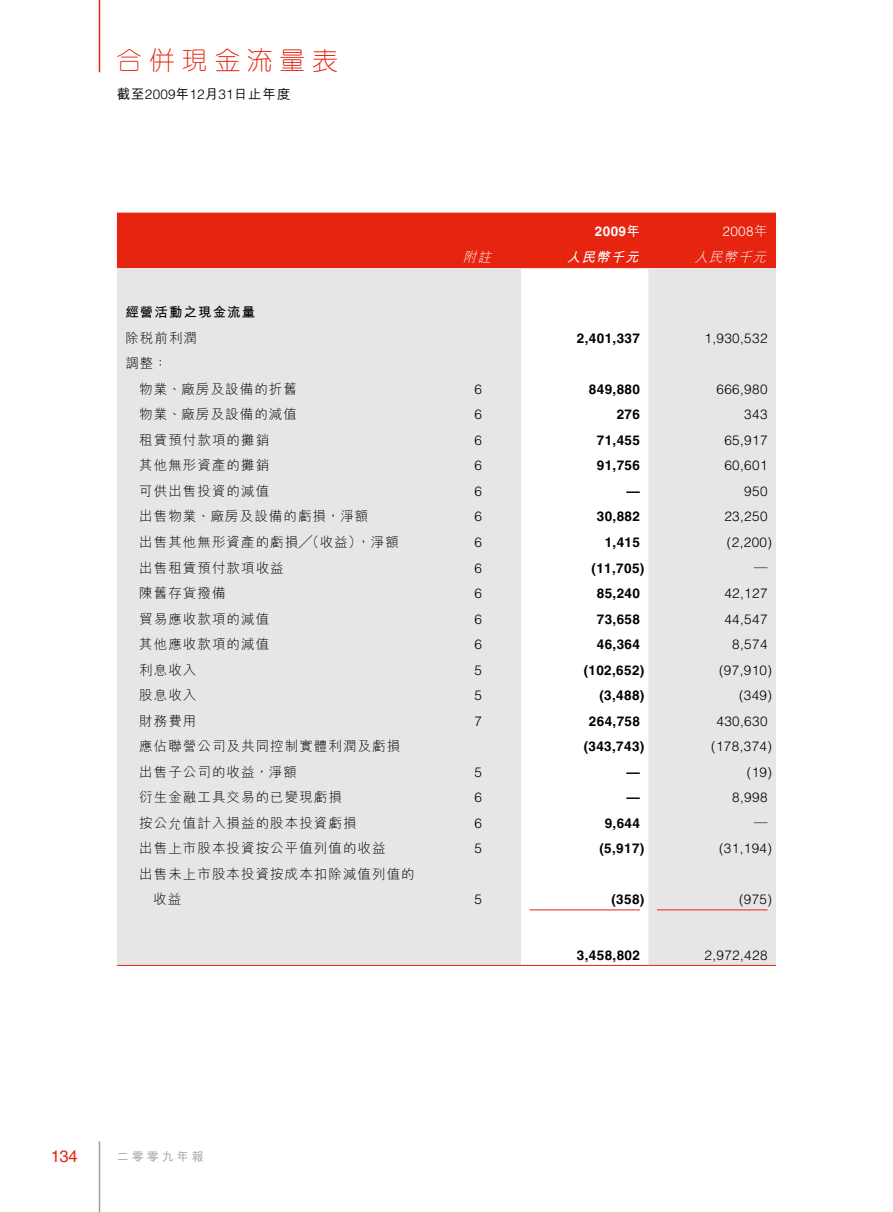
<style>
.page{position:relative;width:893px;height:1212px;background:#fff}
.page>*{position:absolute;margin:0;border:0;box-sizing:border-box;transform-origin:0 0}
.Body_text{font:300 25.5px "M Yuen HK";letter-spacing:.28em;color:#e72410}
.t1{font:16.5px "Helvetica LT Std";color:#e72410}
.Body_text-2{font:300 13.5px "M Hei HK";letter-spacing:.08em;color:#000}
.Body_text-3{font:300 13.5px "Helvetica LT Std";letter-spacing:.03em;color:#000}
.Body_text-4{font:700 13.5px "Helvetica LT Std";letter-spacing:.03em;color:#000}
.t2{font:500 13.5px "M Hei HK";letter-spacing:.065em;color:#000}
.Body_text-5{font:700 13.5px "M Hei HK";letter-spacing:.08em;color:#000}
.Body_text-6{font:italic 300 13.5px "M Hei HK";color:#fff}
.Body_text-7{font:700 13.5px "Helvetica LT Std";color:#fff}
.Body_text-8{font:300 13.5px "Helvetica LT Std";color:#fff}
.Body_text-9{font:italic 700 13.5px "M Hei HK";color:#fff}
.t3{font:500 12px "M Hei HK";letter-spacing:.25em;color:#9fa0a0}
.s1{font-family:"Helvetica LT Std";font-weight:300}
.s2{font-family:"M Hei HK"}
</style>
<div class="page">
<hr style="left:99px;top:0;width:1px;height:72px;background:#e72410">
<hr style="left:99px;top:1141px;width:1px;height:71px;background:#9fa0a0">
<div style="left:117px;top:213px;width:659px;height:55px;background:#e72410"></div>
<svg style="left:117px;top:268px;width:659px;height:697px;fill:#e6e6e6"></svg>
<hr style="left:529px;top:909px;width:111px;height:1px;background:#e72410">
<hr style="left:657px;top:909px;width:110px;height:1px;background:#e72410">
<hr style="left:117px;top:965px;width:319px;height:1px;background:#e72410">
<hr style="left:436px;top:965px;width:85px;height:1px;background:#e72410">
<hr style="left:521px;top:965px;width:127px;height:1px;background:#e72410">
<hr style="left:648px;top:965px;width:128px;height:1px;background:#e72410">
<p class="Body_text" style="left:117px;top:43px;width:223px">合併現金流量表</p>
<p class="t2" style="left:117px;top:84px;width:175px">截至<span class="s1">2009</span>年<span class="s1">12</span>月<span class="s1">31</span>日止年度</p>
<p class="Body_text-7" style="left:595px;top:223px;width:47px">2009<span class="s2">年</span></p>
<p class="Body_text-8" style="left:722px;top:223px;width:47px">2008<span class="s2">年</span></p>
<p class="Body_text-6" style="left:463px;top:250px;width:33px">附註</p>
<p class="Body_text-9" style="left:567px;top:247px;width:78px">人民幣千元</p>
<p class="Body_text-6" style="left:694px;top:250px;width:77px">人民幣千元</p>
<p class="Body_text-5" style="left:125px;top:303px;width:131px">經營活動之現金流量</p>
<p class="Body_text-2" style="left:125px;top:331px;width:73px">除稅前利潤</p>
<p class="Body_text-4" style="left:577px;top:330px;width:65px">2,401,337</p>
<p class="Body_text-3" style="left:704px;top:330px;width:65px">1,930,532</p>
<p class="Body_text-2" style="left:125px;top:357px;width:43px">調整：</p>
<p class="Body_text-2" style="left:139px;top:382px;width:159px">物業、廠房及設備的折舊</p>
<p class="Body_text-3" style="left:475px;top:381px;width:9px">6</p>
<p class="Body_text-4" style="left:589px;top:381px;width:53px">849,880</p>
<p class="Body_text-3" style="left:716px;top:381px;width:53px">666,980</p>
<p class="Body_text-2" style="left:139px;top:408px;width:159px">物業、廠房及設備的減值</p>
<p class="Body_text-3" style="left:475px;top:406px;width:9px">6</p>
<p class="Body_text-4" style="left:617px;top:406px;width:25px">276</p>
<p class="Body_text-3" style="left:744px;top:406px;width:25px">343</p>
<p class="Body_text-2" style="left:139px;top:433px;width:131px">租賃預付款項的攤銷</p>
<p class="Body_text-3" style="left:475px;top:432px;width:9px">6</p>
<p class="Body_text-4" style="left:597px;top:432px;width:45px">71,455</p>
<p class="Body_text-3" style="left:724px;top:432px;width:45px">65,917</p>
<p class="Body_text-2" style="left:139px;top:459px;width:131px">其他無形資產的攤銷</p>
<p class="Body_text-3" style="left:475px;top:457px;width:9px">6</p>
<p class="Body_text-4" style="left:597px;top:457px;width:45px">91,756</p>
<p class="Body_text-3" style="left:724px;top:457px;width:45px">60,601</p>
<p class="Body_text-2" style="left:139px;top:484px;width:131px">可供出售投資的減值</p>
<p class="Body_text-3" style="left:475px;top:483px;width:9px">6</p>
<p class="Body_text-4" style="left:626px;top:483px;width:15px">—</p>
<p class="Body_text-3" style="left:744px;top:483px;width:25px">950</p>
<p class="Body_text-2" style="left:139px;top:510px;width:231px">出售物業、廠房及設備的虧損，淨額</p>
<p class="Body_text-3" style="left:475px;top:508px;width:9px">6</p>
<p class="Body_text-4" style="left:597px;top:508px;width:45px">30,882</p>
<p class="Body_text-3" style="left:724px;top:508px;width:45px">23,250</p>
<p class="Body_text-2" style="left:139px;top:535px;width:261px">出售其他無形資產的虧損╱（收益），淨額</p>
<p class="Body_text-3" style="left:475px;top:534px;width:9px">6</p>
<p class="Body_text-4" style="left:605px;top:534px;width:37px">1,415</p>
<p class="Body_text-3" style="left:727px;top:534px;width:47px">(2,200)</p>
<p class="Body_text-2" style="left:139px;top:561px;width:146px">出售租賃預付款項收益</p>
<p class="Body_text-3" style="left:475px;top:559px;width:9px">6</p>
<p class="Body_text-4" style="left:592px;top:559px;width:54px">(11,705)</p>
<p class="Body_text-2" style="left:754px;top:561px;width:15px">—</p>
<p class="Body_text-2" style="left:139px;top:586px;width:88px">陳舊存貨撥備</p>
<p class="Body_text-3" style="left:475px;top:585px;width:9px">6</p>
<p class="Body_text-4" style="left:597px;top:585px;width:45px">85,240</p>
<p class="Body_text-3" style="left:724px;top:585px;width:45px">42,127</p>
<p class="Body_text-2" style="left:139px;top:612px;width:131px">貿易應收款項的減值</p>
<p class="Body_text-3" style="left:475px;top:610px;width:9px">6</p>
<p class="Body_text-4" style="left:597px;top:610px;width:45px">73,658</p>
<p class="Body_text-3" style="left:724px;top:610px;width:45px">44,547</p>
<p class="Body_text-2" style="left:139px;top:637px;width:131px">其他應收款項的減值</p>
<p class="Body_text-3" style="left:475px;top:636px;width:9px">6</p>
<p class="Body_text-4" style="left:597px;top:636px;width:45px">46,364</p>
<p class="Body_text-3" style="left:732px;top:636px;width:37px">8,574</p>
<p class="Body_text-2" style="left:139px;top:663px;width:59px">利息收入</p>
<p class="Body_text-3" style="left:475px;top:661px;width:9px">5</p>
<p class="Body_text-4" style="left:584px;top:661px;width:62px">(102,652)</p>
<p class="Body_text-3" style="left:719px;top:661px;width:54px">(97,910)</p>
<p class="Body_text-2" style="left:139px;top:688px;width:59px">股息收入</p>
<p class="Body_text-3" style="left:475px;top:687px;width:9px">5</p>
<p class="Body_text-4" style="left:599px;top:687px;width:47px">(3,488)</p>
<p class="Body_text-3" style="left:739px;top:687px;width:35px">(349)</p>
<p class="Body_text-2" style="left:139px;top:714px;width:59px">財務費用</p>
<p class="Body_text-3" style="left:475px;top:712px;width:9px">7</p>
<p class="Body_text-4" style="left:589px;top:712px;width:53px">264,758</p>
<p class="Body_text-3" style="left:716px;top:712px;width:53px">430,630</p>
<p class="Body_text-2" style="left:139px;top:739px;width:262px">應佔聯營公司及共同控制實體利潤及虧損</p>
<p class="Body_text-4" style="left:584px;top:738px;width:62px">(343,743)</p>
<p class="Body_text-3" style="left:711px;top:738px;width:62px">(178,374)</p>
<p class="Body_text-2" style="left:139px;top:765px;width:159px">出售子公司的收益，淨額</p>
<p class="Body_text-3" style="left:475px;top:763px;width:9px">5</p>
<p class="Body_text-4" style="left:626px;top:763px;width:15px">—</p>
<p class="Body_text-3" style="left:747px;top:763px;width:27px">(19)</p>
<p class="Body_text-2" style="left:139px;top:790px;width:204px">衍生金融工具交易的已變現虧損</p>
<p class="Body_text-3" style="left:475px;top:789px;width:9px">6</p>
<p class="Body_text-4" style="left:626px;top:789px;width:15px">—</p>
<p class="Body_text-3" style="left:732px;top:789px;width:37px">8,998</p>
<p class="Body_text-2" style="left:139px;top:816px;width:219px">按公允值計入損益的股本投資虧損</p>
<p class="Body_text-3" style="left:475px;top:814px;width:9px">6</p>
<p class="Body_text-4" style="left:605px;top:814px;width:37px">9,644</p>
<p class="Body_text-2" style="left:754px;top:816px;width:15px">—</p>
<p class="Body_text-2" style="left:139px;top:841px;width:248px">出售上市股本投資按公平值列值的收益</p>
<p class="Body_text-3" style="left:475px;top:840px;width:9px">5</p>
<p class="Body_text-4" style="left:599px;top:840px;width:47px">(5,917)</p>
<p class="Body_text-3" style="left:719px;top:840px;width:54px">(31,194)</p>
<p class="Body_text-2" style="left:139px;top:867px;width:277px">出售未上市股本投資按成本扣除減值列值的</p>
<p class="Body_text-2" style="left:153px;top:892px;width:30px">收益</p>
<p class="Body_text-3" style="left:475px;top:891px;width:9px">5</p>
<p class="Body_text-4" style="left:611px;top:891px;width:35px">(358)</p>
<p class="Body_text-3" style="left:739px;top:891px;width:35px">(975)</p>
<p class="t1" style="left:51px;top:1146px;width:28px">134</p>
<p class="t3" style="left:117px;top:1147px;width:88px">二零零九年報</p>
<p class="Body_text-4" style="left:577px;top:946px;width:65px">3,458,802</p>
<p class="Body_text-3" style="left:704px;top:946px;width:65px">2,972,428</p>
</div>
